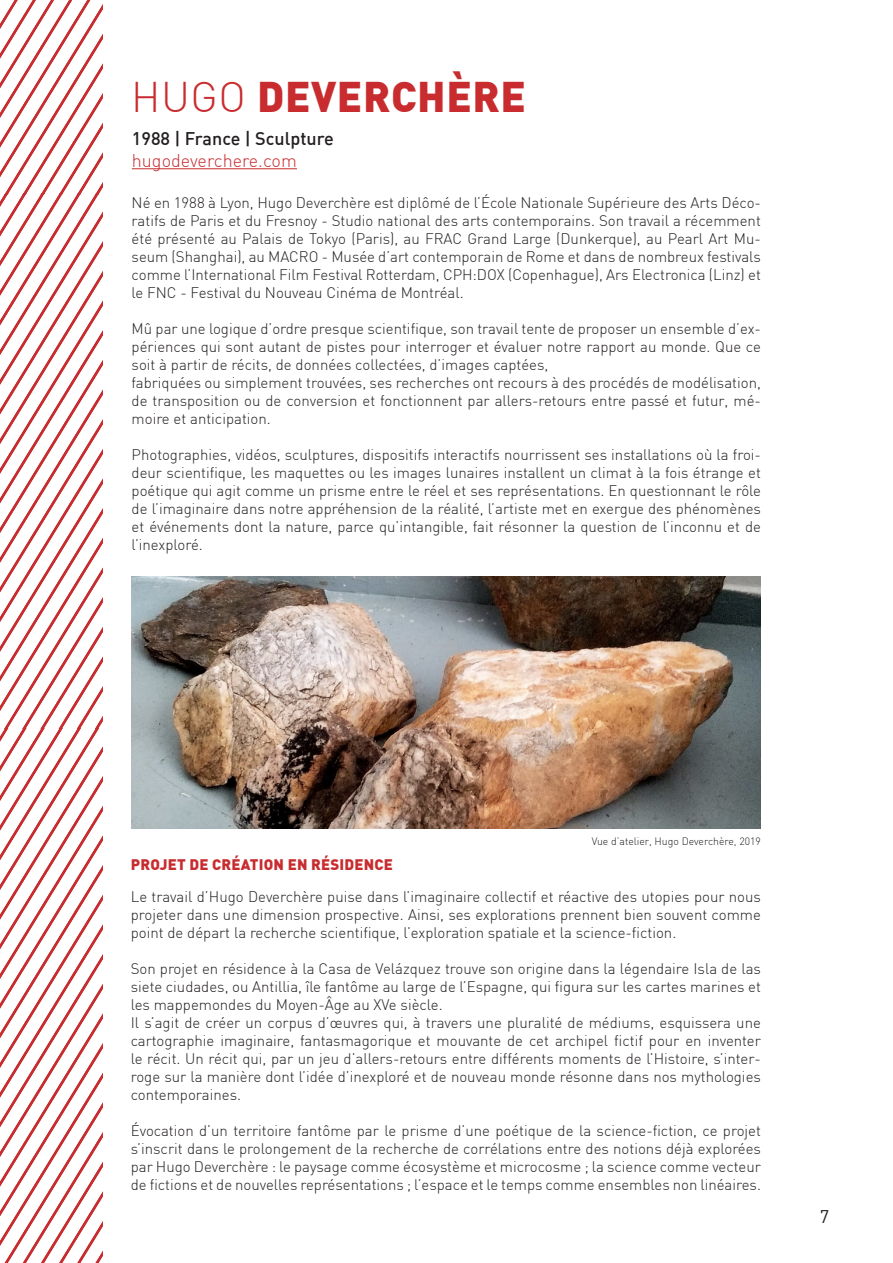
<style>
.page{position:relative;width:893px;height:1263px;background:#fff}
.page>*{position:absolute;margin:0;border:0;box-sizing:border-box;transform-origin:0 0}
.t1{font:900 42px "DIN";letter-spacing:.015em;color:#c82c2f}
.t2{font:500 18px "DIN";color:#231f20}
.t3{font:300 18px "DIN";color:#c82c2f}
.t4{font:18px "DIN";color:#231f20}
.t5{font:300 15px/18px "DIN";color:#231f20;text-align:justify}
.t6{font:900 15px "DIN";letter-spacing:.015em;color:#c82c2f}
.t7{font:300 10.5px "DIN";color:#231f20}
.s1{font-weight:300}
</style>
<div class="page">
<hr style="left:132px;top:168px;width:165px;height:1px;background:#c82c2f">
<img style="left:132px;top:576px;width:629px;height:252px">
<svg style="left:0;top:0;width:102px;height:1263px"></svg>
<p class="t1" style="left:131px;top:68px;width:396px"><span class="s1">HUGO</span> DEVERCHÈRE</p>
<p class="t2" style="left:132px;top:127px;width:203px">1988 | France | Sculpture</p>
<p class="t3" style="left:132px;top:149px;width:167px">hugodeverchere.com</p>
<p class="t5" style="left:132px;top:194px;width:631px">Né en 1988 à Lyon, Hugo Deverchère est diplômé de l’École Nationale Supérieure des Arts Déco&shy;ratifs de Paris et du Fresnoy - Studio national des arts contemporains. Son travail a récemment été présenté au Palais de Tokyo (Paris), au FRAC Grand Large (Dunkerque), au Pearl Art Mu&shy;seum (Shanghai), au MACRO - Musée d’art contemporain de Rome et dans de nombreux festivals comme l’International Film Festival Rotterdam, CPH:DOX (Copenhague), Ars Electronica (Linz) et le FNC - Festival du Nouveau Cinéma de Montréal.</p>
<p class="t5" style="left:132px;top:320px;width:631px">Mû par une logique d’ordre presque scientifique, son travail tente de proposer un ensemble d’ex&shy;périences qui sont autant de pistes pour interroger et évaluer notre rapport au monde. Que ce soit à partir de récits, de données collectées, d’images captées,</p>
<p class="t5" style="left:132px;top:374px;width:631px">fabriquées ou simplement trouvées, ses recherches ont recours à des procédés de modélisation, de transposition ou de conversion et fonctionnent par allers-retours entre passé et futur, mé&shy;moire et anticipation.</p>
<p class="t5" style="left:132px;top:446px;width:631px">Photographies, vidéos, sculptures, dispositifs interactifs nourrissent ses installations où la froi&shy;deur scientifique, les maquettes ou les images lunaires installent un climat à la fois étrange et poétique qui agit comme un prisme entre le réel et ses représentations. En questionnant le rôle de l’imaginaire dans notre appréhension de la réalité, l’artiste met en exergue des phénomènes et événements dont la nature, parce qu’intangible, fait résonner la question de l’inconnu et de l’inexploré.</p>
<p class="t6" style="left:131px;top:855px;width:264px">PROJET DE CRÉATION EN RÉSIDENCE</p>
<p class="t7" style="left:592px;top:835px;width:171px">Vue d’atelier, Hugo Deverchère, 2019</p>
<p class="t5" style="left:131px;top:888px;width:632px">Le travail d’Hugo Deverchère puise dans l’imaginaire collectif et réactive des utopies pour nous projeter dans une dimension prospective. Ainsi, ses explorations prennent bien souvent comme point de départ la recherche scientifique, l’exploration spatiale et la science-fiction.</p>
<p class="t5" style="left:131px;top:960px;width:632px">Son projet en résidence à la Casa de Velázquez trouve son origine dans la légendaire Isla de las siete ciudades, ou Antillia, île fantôme au large de l’Espagne, qui figura sur les cartes marines et les mappemondes du Moyen-Âge au XVe siècle.</p>
<p class="t5" style="left:131px;top:1014px;width:632px">Il s’agit de créer un corpus d’œuvres qui, à travers une pluralité de médiums, esquissera une cartographie imaginaire, fantasmagorique et mouvante de cet archipel fictif pour en inventer le récit. Un récit qui, par un jeu d’allers-retours entre différents moments de l’Histoire, s’inter&shy;roge sur la manière dont l’idée d’inexploré et de nouveau monde résonne dans nos mythologies contemporaines.</p>
<p class="t5" style="left:131px;top:1122px;width:632px">Évocation d’un territoire fantôme par le prisme d’une poétique de la science-fiction, ce projet s’inscrit dans le prolongement de la recherche de corrélations entre des notions déjà explorées par Hugo Deverchère : le paysage comme écosystème et microcosme ; la science comme vecteur de fictions et de nouvelles représentations ; l’espace et le temps comme ensembles non linéaires.</p>
<p class="t4" style="left:820px;top:1205px;width:11px">7</p>
</div>
